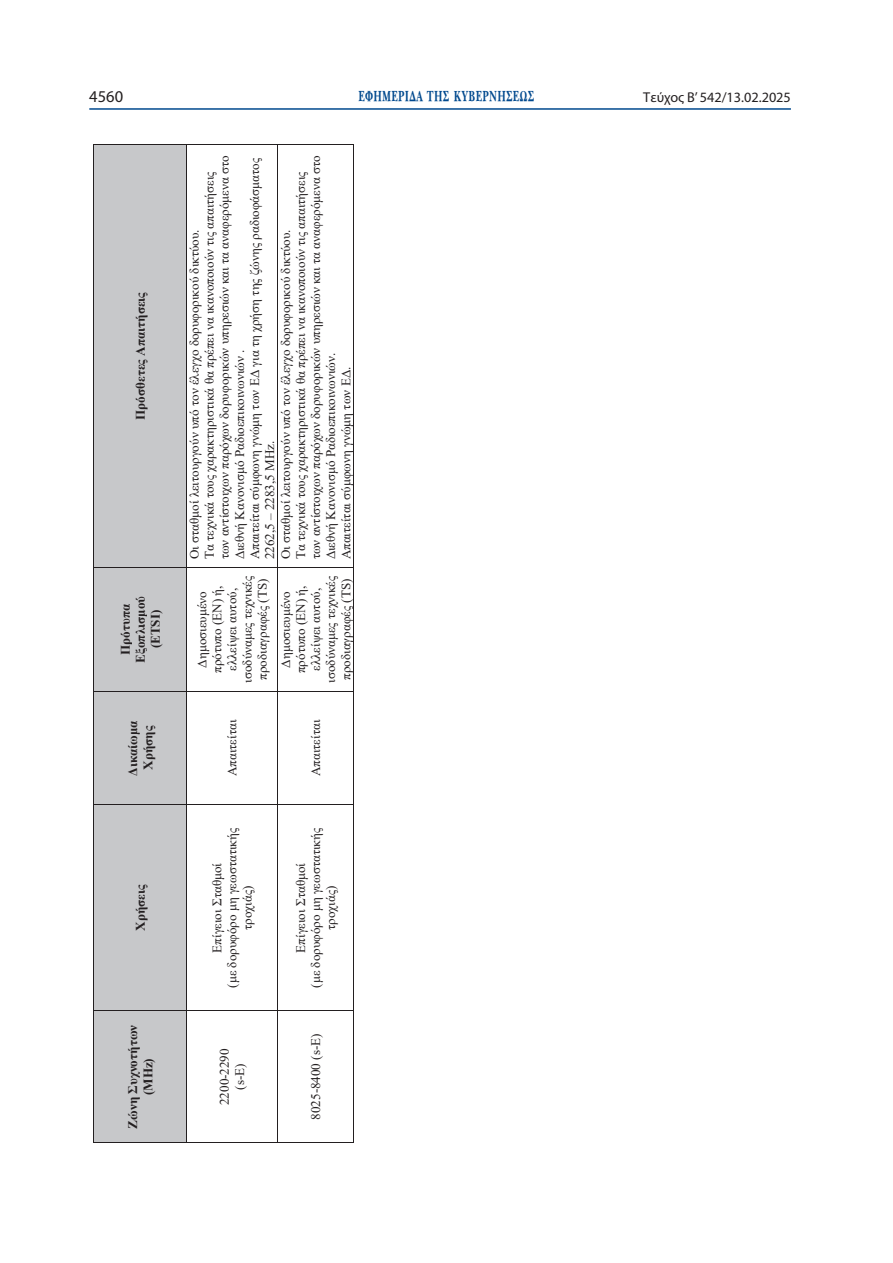
<style>
.page{position:relative;width:893px;height:1263px;background:#fff}
.page>*{position:absolute;margin:0;border:0;box-sizing:border-box;transform-origin:0 0}
.t1{font:16.5px "Myriad Pro";color:#231f20}
.t2{font:15px "UB Baskerville Bold";letter-spacing:.025em;color:#01498e;scale:.65 1}
.t3{font:14.25px "Myriad Pro";color:#231f20}
.t4{font:13.05px/15px "Times New Roman";color:#231f20;text-align:center}
.t5{font:700 13.05px/15.1px "Times New Roman";color:#231f20;text-align:center}
</style>
<div class="page">
<hr style="left:89px;top:108px;width:702px;height:2px;background:#01498e">
<img style="left:93px;top:906px;width:1px;height:237px">
<div style="left:95px;top:1011px;width:91px;height:131px;background:#c7c8ca"></div>
<div style="left:95px;top:805px;width:91px;height:205px;background:#c7c8ca"></div>
<div style="left:95px;top:691px;width:91px;height:113px;background:#c7c8ca"></div>
<div style="left:95px;top:568px;width:91px;height:123px;background:#c7c8ca"></div>
<div style="left:95px;top:145px;width:91px;height:422px;background:#c7c8ca"></div>
<hr style="left:94px;top:1011px;width:1px;height:131px;background:#231f20">
<hr style="left:94px;top:805px;width:1px;height:205px;background:#231f20">
<hr style="left:94px;top:691px;width:1px;height:113px;background:#231f20">
<hr style="left:94px;top:568px;width:1px;height:123px;background:#231f20">
<hr style="left:94px;top:145px;width:1px;height:422px;background:#231f20">
<hr style="left:94px;top:1142px;width:92px;height:1px;background:#231f20">
<hr style="left:94px;top:1010px;width:92px;height:1px;background:#231f20">
<hr style="left:94px;top:804px;width:92px;height:1px;background:#231f20">
<hr style="left:94px;top:691px;width:92px;height:1px;background:#231f20">
<hr style="left:94px;top:567px;width:92px;height:1px;background:#231f20">
<hr style="left:94px;top:144px;width:92px;height:1px;background:#231f20">
<hr style="left:186px;top:1011px;width:1px;height:131px;background:#231f20">
<hr style="left:186px;top:805px;width:1px;height:205px;background:#231f20">
<hr style="left:186px;top:691px;width:1px;height:113px;background:#231f20">
<hr style="left:186px;top:568px;width:1px;height:123px;background:#231f20">
<hr style="left:186px;top:145px;width:1px;height:422px;background:#231f20">
<hr style="left:187px;top:1142px;width:90px;height:1px;background:#231f20">
<hr style="left:187px;top:1010px;width:90px;height:1px;background:#231f20">
<hr style="left:187px;top:804px;width:90px;height:1px;background:#231f20">
<hr style="left:187px;top:691px;width:90px;height:1px;background:#231f20">
<hr style="left:187px;top:567px;width:90px;height:1px;background:#231f20">
<hr style="left:187px;top:144px;width:90px;height:1px;background:#231f20">
<hr style="left:277px;top:1011px;width:1px;height:131px;background:#231f20">
<hr style="left:277px;top:805px;width:1px;height:205px;background:#231f20">
<hr style="left:277px;top:691px;width:1px;height:113px;background:#231f20">
<hr style="left:277px;top:568px;width:1px;height:123px;background:#231f20">
<hr style="left:277px;top:145px;width:1px;height:422px;background:#231f20">
<hr style="left:278px;top:1142px;width:75px;height:1px;background:#231f20">
<hr style="left:353px;top:1011px;width:1px;height:131px;background:#231f20">
<hr style="left:278px;top:1010px;width:75px;height:1px;background:#231f20">
<hr style="left:353px;top:805px;width:1px;height:205px;background:#231f20">
<hr style="left:278px;top:804px;width:75px;height:1px;background:#231f20">
<hr style="left:353px;top:691px;width:1px;height:113px;background:#231f20">
<hr style="left:278px;top:691px;width:75px;height:1px;background:#231f20">
<hr style="left:353px;top:568px;width:1px;height:123px;background:#231f20">
<hr style="left:278px;top:567px;width:75px;height:1px;background:#231f20">
<hr style="left:353px;top:145px;width:1px;height:422px;background:#231f20">
<hr style="left:278px;top:144px;width:75px;height:1px;background:#231f20">
<p class="t1" style="left:89px;top:86px;width:35px">4560</p>
<p class="t2" style="left:359px;top:88px;width:272px">ΕΦΗΜΕΡΙΔΑ TΗΣ ΚΥΒΕΡΝΗΣΕΩΣ</p>
<p class="t3" style="left:643px;top:89px;width:149px">Τεύχος B’ 542/13.02.2025</p>
<p class="t5" style="left:133px;top:420px;width:129px;rotate:-90deg">Πρόσθετες Απαιτήσεις</p>
<p class="t5" style="left:117px;top:663px;width:68px;rotate:-90deg">Πρότυπα<br>Εξοπλισμού (ETSI)</p>
<p class="t5" style="left:125px;top:776px;width:57px;rotate:-90deg">Δικαίωμα<br>Χρήσης</p>
<p class="t5" style="left:133px;top:931px;width:48px;rotate:-90deg">Χρήσεις</p>
<p class="t5" style="left:125px;top:1128px;width:105px;rotate:-90deg">Ζώνη Συχνοτήτων (MHz)</p>
<p class="t4" style="left:187px;top:559px;width:406px;text-align:left;rotate:-90deg">Οι σταθμοί λειτουργούν υπό τον έλεγχο δορυφορικού δικτύου.<br>Τα τεχνικά τους χαρακτηριστικά θα πρέπει να ικανοποιούν τις απαιτήσεις των αντίστοιχων παρόχων δορυφορικών υπηρεσιών και τα αναφερόμενα στο Διεθνή Κανονισμό Ραδιοεπικοινωνιών .<br>Απαιτείται σύμφωνη γνώμη των ΕΔ για τη χρήση της ζώνης ραδιοφάσματος 2262,5 – 2283,5 MHz.</p>
<p class="t4" style="left:278px;top:559px;width:406px;text-align:left;rotate:-90deg">Οι σταθμοί λειτουργούν υπό τον έλεγχο δορυφορικού δικτύου.<br>Τα τεχνικά τους χαρακτηριστικά θα πρέπει να ικανοποιούν τις απαιτήσεις των αντίστοιχων παρόχων δορυφορικών υπηρεσιών και τα αναφερόμενα στο Διεθνή Κανονισμό Ραδιοεπικοινωνιών.<br>Απαιτείται σύμφωνη γνώμη των ΕΔ.</p>
<p class="t4" style="left:194px;top:683px;width:108px;rotate:-90deg">Δημοσιευμένο πρότυπο (EN) ή, ελλείψει αυτού, ισοδύναμες τεχνικές προδιαγραφές (TS)</p>
<p class="t4" style="left:278px;top:683px;width:108px;rotate:-90deg">Δημοσιευμένο πρότυπο (EN) ή, ελλείψει αυτού, ισοδύναμες τεχνικές προδιαγραφές (TS)</p>
<p class="t4" style="left:224px;top:776px;width:58px;rotate:-90deg">Απαιτείται</p>
<p class="t4" style="left:308px;top:776px;width:58px;rotate:-90deg">Απαιτείται</p>
<p class="t4" style="left:209px;top:988px;width:161px;rotate:-90deg">Επίγειοι Σταθμοί<br>(με δορυφόρο μη γεωστατικής τροχιάς)</p>
<p class="t4" style="left:217px;top:1105px;width:58px;rotate:-90deg">2200-2290 (s-E)</p>
<p class="t4" style="left:293px;top:988px;width:161px;rotate:-90deg">Επίγειοι Σταθμοί<br>(με δορυφόρο μη γεωστατικής τροχιάς)</p>
<p class="t4" style="left:308px;top:1120px;width:88px;rotate:-90deg">8025-8400 (s-Ε)</p>
</div>
